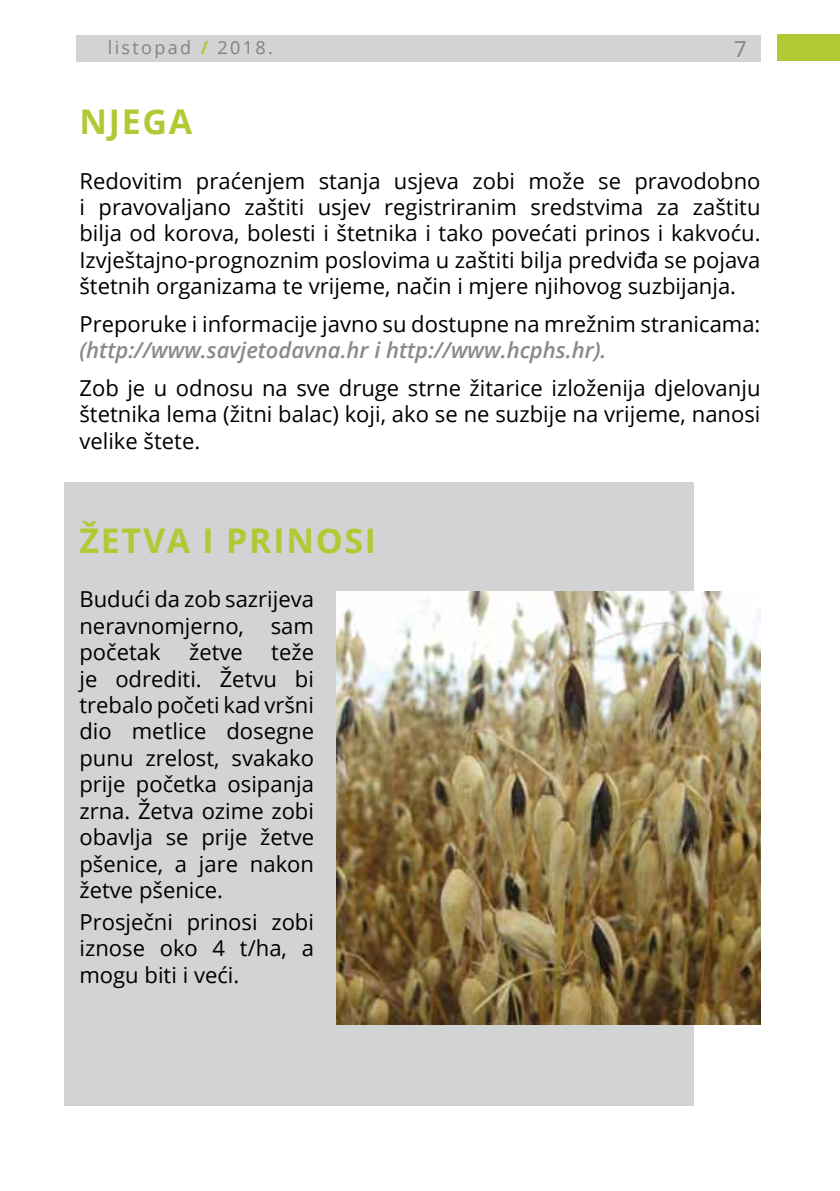
<style>
.page{position:relative;width:840px;height:1191px;background:#fff}
.page>*{position:absolute;margin:0;border:0;box-sizing:border-box;transform-origin:0 0}
.t1{font:700 34px "Open Sans";letter-spacing:.05em;color:#b0ca36}
.t2{font:22px/26.4px "Open Sans";color:#000;text-align:justify}
.t3{font:italic 600 22px "Open Sans";color:#8a8a8a}
.t4{font:22px "Open Sans";color:#808285}
.t5{font:18px "Open Sans";letter-spacing:.13em;color:#808285}
.s1{font-weight:700;color:#b0ca36}
</style>
<div class="page">
<div style="left:76px;top:35px;width:684px;height:26px;background:#d1d3d4"></div>
<div style="left:776px;top:34px;width:63px;height:27px;background:#b0ca36"></div>
<div style="left:64px;top:482px;width:629px;height:623px;background:#d1d3d4"></div>
<img style="left:336px;top:591px;width:424px;height:433px">
<p class="t5" style="left:108px;top:35px;width:166px">listopad <span class="s1">/</span> 2018.</p>
<p class="t4" style="left:734px;top:33px;width:14px">7</p>
<h1 class="t1" style="left:79px;top:97px;width:114px">NJEGA</h1>
<p class="t2" style="left:79px;top:167px;width:682px">Redovitim praćenjem stanja usjeva zobi može se pravodobno i pravovaljano zaštiti usjev registriranim sredstvima za zaštitu bilja od korova, bolesti i štetnika i tako povećati prinos i kakvoću.<br>Izvještajno-prognoznim poslovima u zaštiti bilja predviđa se pojava štetnih organizama te vrijeme, način i mjere njihovog suzbijanja.</p>
<p class="t2" style="left:79px;top:310px;width:682px">Preporuke i informacije javno su dostupne na mrežnim stranicama:</p>
<p class="t3" style="left:79px;top:335px;width:528px">(http://www.savjetodavna.hr i http://www.hcphs.hr).</p>
<p class="t2" style="left:79px;top:374px;width:682px">Zob je u odnosu na sve druge strne žitarice izloženija djelovanju štetnika lema (žitni balac) koji, ako se ne suzbije na vrijeme, nanosi velike štete.</p>
<h1 class="t1" style="left:79px;top:516px;width:298px">ŽETVA I PRINOSI</h1>
<p class="t2" style="left:79px;top:585px;width:236px">Budući da zob sazrijeva neravnomjerno, sam početak</p>
<p class="t2" style="left:79px;top:638px;width:236px;text-indent:192px">teže je odrediti. Žetvu bi trebalo početi kad vršni dio metlice dosegne punu zrelost, svakako prije početka osipanja zrna. Žetva ozime zobi obavlja se prije žetve pšenice, a jare nakon žetve pšenice.</p>
<p class="t2" style="left:79px;top:908px;width:236px">Prosječni prinosi zobi iznose oko 4 t/ha, a mogu biti i veći.</p>
<p class="t2" style="left:189px;top:638px;width:55px">žetve</p>
</div>
